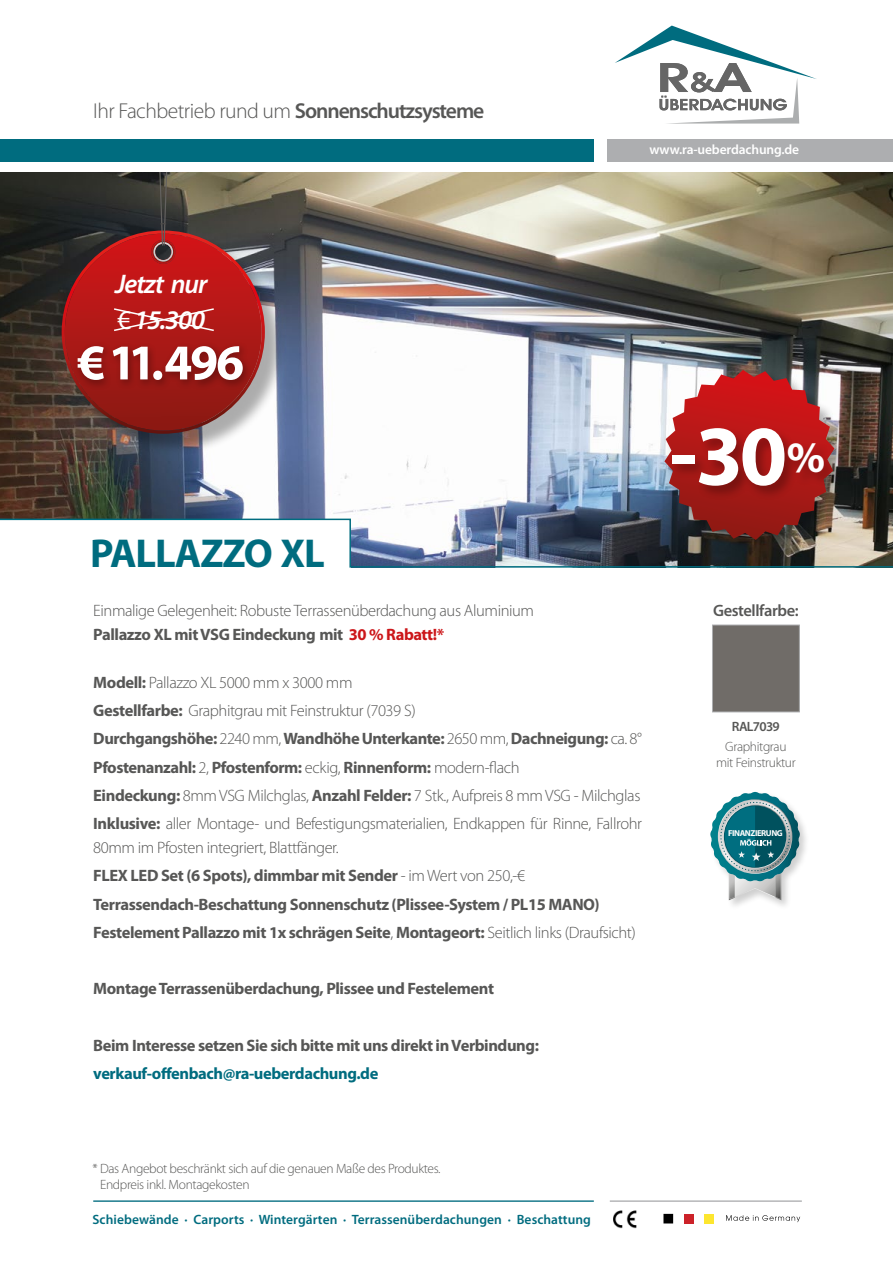
<style>
.page{position:relative;width:893px;height:1263px;background:#fff}
.page>*{position:absolute;margin:0;border:0;box-sizing:border-box;transform-origin:0 0}
.t1{font:700 85.8px "Myriad Pro";color:#fff}
.t2{font:700 50.4px "Myriad Pro";color:#fff}
.t3{font:700 40.5px "Myriad Pro";letter-spacing:-.03em;color:#006c7f}
.t4{font:italic 600 27px "Myriad Pro";letter-spacing:-.04em;color:#fff}
.t5{font:300 21.6px "Myriad Pro";letter-spacing:-.025em;color:#575756}
.t6{font:300 16.5px/28.2px "Myriad Pro";letter-spacing:-.025em;color:#575756}
.t7{font:700 16.5px/28.2px "Myriad Pro";letter-spacing:-.025em;color:#575756}
.t8{font:700 16.5px "Myriad Pro";letter-spacing:-.025em;color:#006c7f}
.t9{font:600 16.5px "Myriad Pro";letter-spacing:-.025em;color:#575756}
.t10{font:300 13.5px/16.2px "Myriad Pro";letter-spacing:-.025em;color:#575756;text-align:center}
.t11{font:600 13.5px "Myriad Pro";letter-spacing:.005em;color:#006c7f}
.t12{font:600 13.5px "Myriad Pro";letter-spacing:-.01em;color:#fff}
.t13{font:600 13.5px "Myriad Pro";letter-spacing:-.05em;color:#575756}
.t14{font:700 8.7px "Myriad Pro";letter-spacing:-.05em;color:#fff}
.s1{font-weight:600}
.s2{font-weight:400;font-style:normal}
.s3{font-size:43.5px}
.s4{font-weight:700}
.s5{font-weight:700;color:#cc171a}
.s6{font-weight:300}
</style>
<div class="page">
<div style="left:714px;top:627px;width:83px;height:83px;background:#706c68"></div>
<div style="left:712px;top:625px;width:87px;height:87px;border:1px solid #adaeb0"></div>
<svg style="left:615px;top:26px;width:202px;height:98px"></svg>
<div style="left:0;top:139px;width:594px;height:23px;background:#006c7f"></div>
<div style="left:607px;top:139px;width:286px;height:23px;background:#adaeb0"></div>
<img style="left:0;top:172px;width:893px;height:396px">
<svg style="left:663px;top:1214px;width:137px;height:9px"></svg>
<img style="left:613px;top:1210px;width:24px;height:19px">
<div style="left:709px;top:790px;width:102px;height:121px;background:#000;opacity:.19"></div>
<svg style="left:710px;top:792px;width:90px;height:108px"></svg>
<hr style="left:93px;top:1200px;width:501px;height:2px;background:#006c7f">
<hr style="left:610px;top:1200px;width:192px;height:2px;background:#adaeb0">
<h3 class="t5" style="left:93px;top:98px;width:393px">Ihr Fachbetrieb rund um <span class="s1">Sonnenschutzsysteme</span></h3>
<h3 class="t4" style="left:115px;top:267px;width:94px">Jetzt nur</h3>
<h3 class="t4" style="left:117px;top:303px;width:89px"><span class="s2">€</span> 15.300</h3>
<h2 class="t2" style="left:77px;top:330px;width:168px">€ 11.496</h2>
<h3 class="t3" style="left:90px;top:527px;width:236px">PALLAZZO XL</h3>
<p class="t12" style="left:649px;top:141px;width:151px">www.ra-ueberdachung.de</p>
<h1 class="t1" style="left:669px;top:400px;width:157px">-30<span class="s3">%</span></h1>
<p class="t6" style="left:93px;top:598px;width:442px;line-height:24px">Einmalige Gelegenheit: Robuste Terrassenüberdachung aus Aluminium<br><span class="s4">Pallazzo XL mit VSG Eindeckung mit</span> <span class="s5">30 % Rabatt!*</span></p>
<p class="t6" style="left:93px;top:668px;width:550px"><span class="s4">Modell:</span> Pallazzo XL 5000 mm x 3000 mm<br><span class="s4">Gestellfarbe:</span> Graphitgrau mit Feinstruktur (7039 S)<br><span class="s4">Durchgangshöhe:</span> 2240 mm, <span class="s4">Wandhöhe Unterkante:</span> 2650 mm, <span class="s4">Dachneigung:</span> ca. 8° <span class="s4">Pfostenanzahl:</span> 2, <span class="s4">Pfostenform:</span> eckig, <span class="s4">Rinnenform:</span> modern-flach<br><span class="s4">Eindeckung:</span> 8mm VSG Milchglas, <span class="s4">Anzahl Felder:</span> 7 Stk., Aufpreis 8 mm VSG - Milchglas <span class="s4">Inklusive:</span> aller Montage- und Befestigungsmaterialien, Endkappen für Rinne, Fallrohr</p>
<p class="t7" style="left:93px;top:833px;width:544px"><span class="s6">80mm im Pfosten integriert, Blattfänger.<br></span>FLEX LED Set (6 Spots), dimmbar mit Sender <span class="s6">- im Wert von 250,-€ </span>Terrassendach-Beschattung Sonnenschutz (Plissee-System / PL15 MANO)<br>Festelement Pallazzo mit 1x schrägen Seite<span class="s6">,</span> Montageort: <span class="s6">Seitlich links (Draufsicht)</span></p>
<p class="t7" style="left:93px;top:974px;width:402px">Montage Terrassenüberdachung, Plissee und Festelement</p>
<p class="t7" style="left:93px;top:1031px;width:447px">Beim Interesse setzen Sie sich bitte mit uns direkt in Verbindung:</p>
<p class="t8" style="left:93px;top:1063px;width:287px">verkauf-offenbach@ra-ueberdachung.de</p>
<p class="t10" style="left:100px;top:1160px;width:342px;text-align:left;text-indent:-8px">* Das Angebot beschränkt sich auf die genauen Maße des Produktes.<br>Endpreis inkl. Montagekosten</p>
<p class="t11" style="left:92px;top:1211px;width:500px">Schiebewände · Carports · Wintergärten · Terrassenüberdachungen · Beschattung</p>
<p class="t9" style="left:713px;top:600px;width:87px">Gestellfarbe:</p>
<p class="t13" style="left:732px;top:718px;width:49px">RAL7039</p>
<p class="t10" style="left:716px;top:738px;width:81px">Graphitgrau mit Feinstruktur</p>
<p class="t14" style="left:728px;top:828px;width:56px">FINANZIERUNG</p>
</div>
